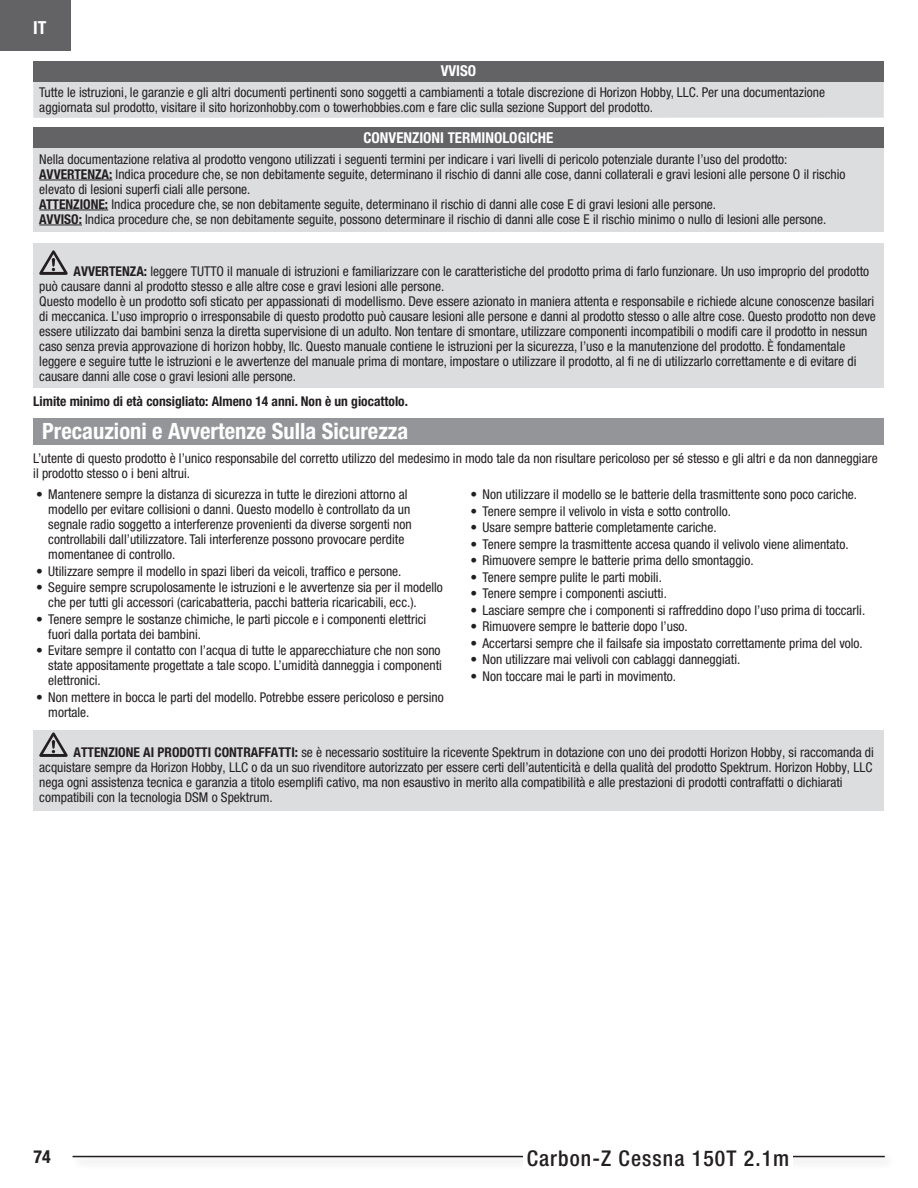
<style>
.page{position:relative;width:918px;height:1188px;background:#fff}
.page>*{position:absolute;margin:0;border:0;box-sizing:border-box;transform-origin:0 0}
.EFL_Main_Header{font:700 condensed 22.5px "Helvetica Neue LT Std";color:#fff}
.t1{font:500 condensed 21.75px "Helvetica Neue LT Std";letter-spacing:.05em;color:#231f20}
.t2{font:700 condensed 18px "Helvetica Neue LT Std";color:#fff}
.t3{font:700 condensed 18px "Helvetica Neue LT Std";color:#231f20}
.EFL_upfront_legal_he{font:700 condensed 15px "Helvetica Neue LT Std";color:#fff}
.EFL_Warning_page_bod{font:condensed 13.5px/15px "Helvetica Neue LT Std";color:#231f20}
.EFL_Cautions_and_War{font:condensed 13.5px/15px "Helvetica Neue LT Std";color:#231f20}
.EFL_Body_Text{font:condensed 13.5px/15px "Helvetica Neue LT Std";color:#231f20}
.EFL_BOLD_Body_Text{font:700 condensed 13.5px "Helvetica Neue LT Std";color:#231f20}
.s1{font-weight:700}
</style>
<div class="page">
<div style="left:0;top:0;width:71px;height:51px;background:#636366"></div>
<div style="left:70px;top:1153px;width:827px;height:17px;background:#231f20;opacity:.28"></div>
<hr style="left:73px;top:1156px;width:812px;height:1px;background:#231f20">
<div style="left:524px;top:1149px;width:269px;height:18px;background:#fff"></div>
<div style="left:33px;top:418px;width:851px;height:27px;background:#939598"></div>
<div style="left:33px;top:66px;width:851px;height:52px;background:#dcdddf"></div>
<div style="left:33px;top:61px;width:851px;height:21px;background:#636366"></div>
<div style="left:33px;top:132px;width:851px;height:99px;background:#dcdddf"></div>
<div style="left:33px;top:127px;width:851px;height:21px;background:#636366"></div>
<hr style="left:39px;top:180px;width:73px;height:1px;background:#231f20">
<hr style="left:39px;top:210px;width:69px;height:1px;background:#231f20">
<hr style="left:39px;top:225px;width:43px;height:1px;background:#231f20">
<div style="left:33px;top:243px;width:851px;height:145px;background:#dcdddf"></div>
<svg style="left:39px;top:250px;width:29px;height:25px"></svg>
<div style="left:33px;top:731px;width:851px;height:73px;background:#dcdddf"></div>
<div style="left:33px;top:743px;width:851px;height:67px;background:#dcdddf"></div>
<svg style="left:39px;top:732px;width:29px;height:25px"></svg>
<h3 class="t2" style="left:33px;top:17px;width:15px">IT</h3>
<p class="EFL_upfront_legal_he" style="left:441px;top:62px;width:37px">VVISO</p>
<p class="EFL_Warning_page_bod" style="left:39px;top:85px;width:787px">Tutte le istruzioni, le garanzie e gli altri documenti pertinenti sono soggetti a cambiamenti a totale discrezione di Horizon Hobby, LLC. Per una documentazione aggiornata sul prodotto, visitare il sito horizonhobby.com o towerhobbies.com e fare clic sulla sezione Support del prodotto.</p>
<p class="EFL_upfront_legal_he" style="left:364px;top:128px;width:191px">CONVENZIONI TERMINOLOGICHE</p>
<p class="EFL_Warning_page_bod" style="left:39px;top:151px;width:750px">Nella documentazione relativa al prodotto vengono utilizzati i seguenti termini per indicare i vari livelli di pericolo potenziale durante l’uso del prodotto:</p>
<p class="EFL_Warning_page_bod" style="left:39px;top:166px;width:808px"><span class="s1">AVVERTENZA:</span> Indica procedure che, se non debitamente seguite, determinano il rischio di danni alle cose, danni collaterali e gravi lesioni alle persone O il rischio elevato di lesioni superfi ciali alle persone.</p>
<p class="EFL_Warning_page_bod" style="left:39px;top:196px;width:678px"><span class="s1">ATTENZIONE:</span> Indica procedure che, se non debitamente seguite, determinano il rischio di danni alle cose E di gravi lesioni alle persone.</p>
<p class="EFL_Warning_page_bod" style="left:39px;top:211px;width:789px"><span class="s1">AVVISO:</span> Indica procedure che, se non debitamente seguite, possono determinare il rischio di danni alle cose E il rischio minimo o nullo di lesioni alle persone.</p>
<p class="EFL_Cautions_and_War" style="left:39px;top:263px;width:831px;text-indent:34px"><span class="s1">AVVERTENZA:</span> leggere TUTTO il manuale di istruzioni e familiarizzare con le caratteristiche del prodotto prima di farlo funzionare. Un uso improprio del prodotto può causare danni al prodotto stesso e alle altre cose e gravi lesioni alle persone.</p>
<p class="EFL_Warning_page_bod" style="left:39px;top:293px;width:838px">Questo modello è un prodotto sofi sticato per appassionati di modellismo. Deve essere azionato in maniera attenta e responsabile e richiede alcune conoscenze basilari di meccanica. L’uso improprio o irresponsabile di questo prodotto può causare lesioni alle persone e danni al prodotto stesso o alle altre cose. Questo prodotto non deve essere utilizzato dai bambini senza la diretta supervisione di un adulto. Non tentare di smontare, utilizzare componenti incompatibili o modifi care il prodotto in nessun caso senza previa approvazione di horizon hobby, llc. Questo manuale contiene le istruzioni per la sicurezza, l’uso e la manutenzione del prodotto. È fondamentale leggere e seguire tutte le istruzioni e le avvertenze del manuale prima di montare, impostare o utilizzare il prodotto, al fi ne di utilizzarlo correttamente e di evitare di causare danni alle cose o gravi lesioni alle persone.</p>
<p class="EFL_BOLD_Body_Text" style="left:33px;top:393px;width:376px">Limite minimo di età consigliato: Almeno 14 anni. Non è un giocattolo.</p>
<p class="EFL_Main_Header" style="left:42px;top:417px;width:368px">Precauzioni e Avvertenze Sulla Sicurezza</p>
<p class="EFL_Body_Text" style="left:33px;top:451px;width:846px">L’utente di questo prodotto è l’unico responsabile del corretto utilizzo del medesimo in modo tale da non risultare pericoloso per sé stesso e gli altri e da non danneggiare il prodotto stesso o i beni altrui.</p>
<p class="EFL_Warning_page_bod" style="left:48px;top:487px;width:365px;text-indent:-12px">• Mantenere sempre la distanza di sicurezza in tutte le direzioni attorno al modello per evitare collisioni o danni. Questo modello è controllato da un segnale radio soggetto a interferenze provenienti da diverse sorgenti non controllabili dall’utilizzatore. Tali interferenze possono provocare perdite momentanee di controllo.</p>
<p class="EFL_Warning_page_bod" style="left:36px;top:564px;width:367px">• Utilizzare sempre il modello in spazi liberi da veicoli, traffico e persone.</p>
<p class="EFL_Warning_page_bod" style="left:48px;top:580px;width:396px;text-indent:-12px">• Seguire sempre scrupolosamente le istruzioni e le avvertenze sia per il modello che per tutti gli accessori (caricabatteria, pacchi batteria ricaricabili, ecc.).</p>
<p class="EFL_Warning_page_bod" style="left:48px;top:612px;width:380px;text-indent:-12px">• Tenere sempre le sostanze chimiche, le parti piccole e i componenti elettrici fuori dalla portata dei bambini.</p>
<p class="EFL_Warning_page_bod" style="left:48px;top:643px;width:395px;text-align:justify;text-indent:-12px">• Evitare sempre il contatto con l’acqua di tutte le apparecchiature che non sono state appositamente progettate a tale scopo. L’umidità danneggia i componenti elettronici.</p>
<p class="EFL_Warning_page_bod" style="left:48px;top:690px;width:397px;text-indent:-12px">• Non mettere in bocca le parti del modello. Potrebbe essere pericoloso e persino mortale.</p>
<p class="EFL_Warning_page_bod" style="left:471px;top:487px;width:388px">• Non utilizzare il modello se le batterie della trasmittente sono poco cariche.</p>
<p class="EFL_Warning_page_bod" style="left:471px;top:504px;width:262px">• Tenere sempre il velivolo in vista e sotto controllo.</p>
<p class="EFL_Warning_page_bod" style="left:471px;top:520px;width:248px">• Usare sempre batterie completamente cariche.</p>
<p class="EFL_Warning_page_bod" style="left:471px;top:537px;width:380px">• Tenere sempre la trasmittente accesa quando il velivolo viene alimentato.</p>
<p class="EFL_Warning_page_bod" style="left:471px;top:553px;width:285px">• Rimuovere sempre le batterie prima dello smontaggio.</p>
<p class="EFL_Warning_page_bod" style="left:471px;top:570px;width:193px">• Tenere sempre pulite le parti mobili.</p>
<p class="EFL_Warning_page_bod" style="left:471px;top:586px;width:198px">• Tenere sempre i componenti asciutti.</p>
<p class="EFL_Warning_page_bod" style="left:471px;top:603px;width:396px">• Lasciare sempre che i componenti si raffreddino dopo l’uso prima di toccarli.</p>
<p class="EFL_Warning_page_bod" style="left:471px;top:619px;width:219px">• Rimuovere sempre le batterie dopo l’uso.</p>
<p class="EFL_Warning_page_bod" style="left:471px;top:636px;width:394px">• Accertarsi sempre che il failsafe sia impostato correttamente prima del volo.</p>
<p class="EFL_Warning_page_bod" style="left:471px;top:652px;width:271px">• Non utilizzare mai velivoli con cablaggi danneggiati.</p>
<p class="EFL_Warning_page_bod" style="left:471px;top:669px;width:207px">• Non toccare mai le parti in movimento.</p>
<p class="EFL_Cautions_and_War" style="left:39px;top:745px;width:836px;text-indent:34px"><span class="s1">ATTENZIONE AI PRODOTTI CONTRAFFATTI:</span> se è necessario sostituire la ricevente Spektrum in dotazione con uno dei prodotti Horizon Hobby, si raccomanda di acquistare sempre da Horizon Hobby, LLC o da un suo rivenditore autorizzato per essere certi dell’autenticità e della qualità del prodotto Spektrum. Horizon Hobby, LLC nega ogni assistenza tecnica e garanzia a titolo esemplifi cativo, ma non esaustivo in merito alla compatibilità e alle prestazioni di prodotti contraffatti o dichiarati compatibili con la tecnologia DSM o Spektrum.</p>
<h3 class="t3" style="left:33px;top:1146px;width:19px">74</h3>
<h2 class="t1" style="left:527px;top:1145px;width:264px">Carbon-Z Cessna 150T 2.1m</h2>
</div>
